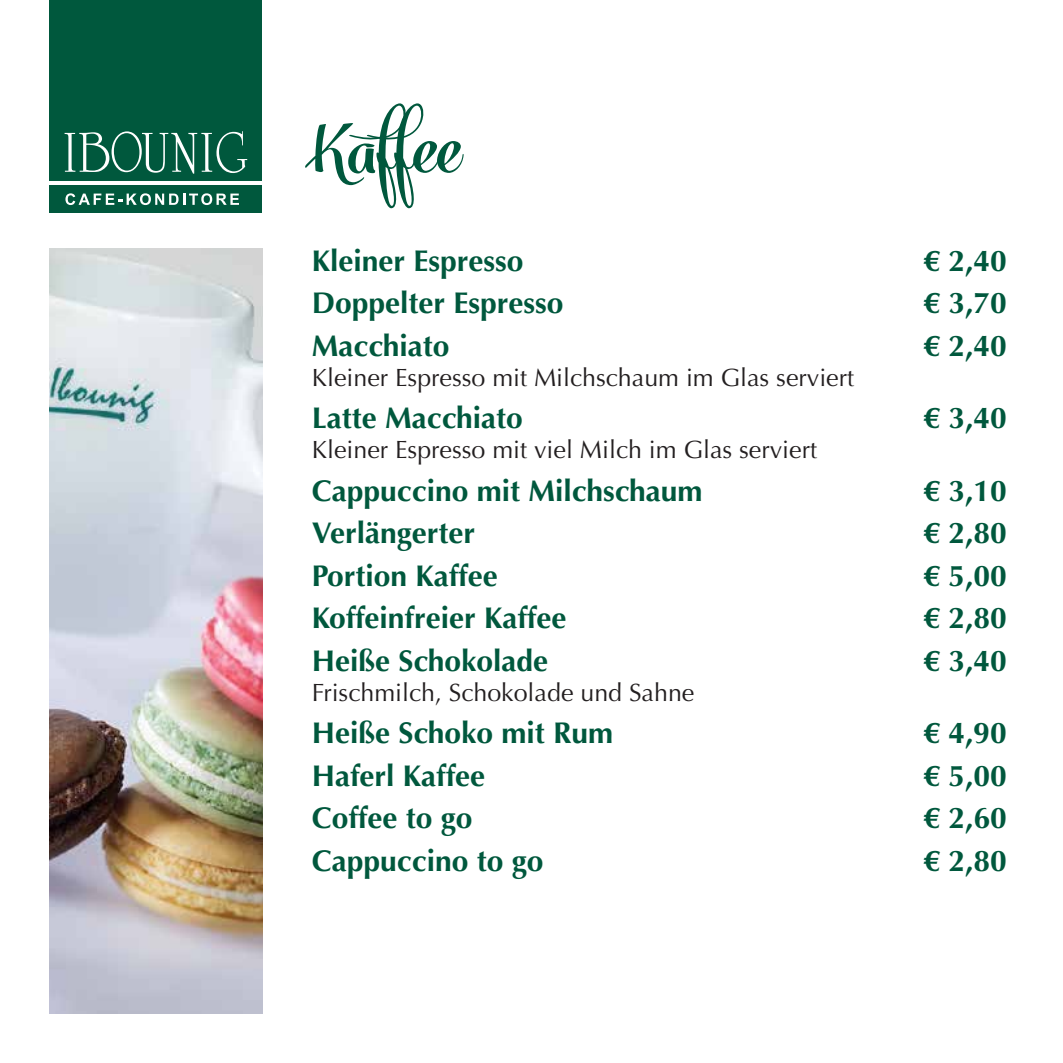
<style>
.page{position:relative;width:1063px;height:1063px;background:#fff}
.page>*{position:absolute;margin:0;border:0;box-sizing:border-box;transform-origin:0 0}
.t1{font:700 87.5px "Mercury Script";color:#00583d}
.t2{font:700 30px "Optima";color:#00583d}
.t3{font:25px "Optima";color:#231f20}
</style>
<div class="page">
<img style="left:50px;top:248px;width:212px;height:765px">
<div style="left:50px;top:0;width:212px;height:181px;background:#00583d"></div>
<div style="left:50px;top:184px;width:212px;height:29px;background:#00583d"></div>
<svg style="left:65px;top:131px;width:182px;height:43px"></svg>
<svg style="left:65px;top:193px;width:174px;height:12px"></svg>
<h1 class="t1" style="left:312px;top:91px;width:151px">Kaffee</h1>
<p class="t2" style="left:312px;top:243px;width:213px">Kleiner Espresso</p>
<p class="t2" style="left:923px;top:243px;width:85px">€ 2,40</p>
<p class="t2" style="left:312px;top:286px;width:253px">Doppelter Espresso</p>
<p class="t2" style="left:923px;top:286px;width:85px">€ 3,70</p>
<p class="t2" style="left:312px;top:328px;width:139px">Macchiato</p>
<p class="t2" style="left:923px;top:328px;width:85px">€ 2,40</p>
<p class="t3" style="left:312px;top:363px;width:544px">Kleiner Espresso mit Milchschaum im Glas serviert</p>
<p class="t2" style="left:312px;top:401px;width:213px">Latte Macchiato</p>
<p class="t2" style="left:923px;top:401px;width:85px">€ 3,40</p>
<p class="t3" style="left:312px;top:435px;width:507px">Kleiner Espresso mit viel Milch im Glas serviert</p>
<p class="t2" style="left:312px;top:473px;width:392px">Cappuccino mit Milchschaum</p>
<p class="t2" style="left:923px;top:473px;width:85px">€ 3,10</p>
<p class="t2" style="left:312px;top:516px;width:165px">Verlängerter</p>
<p class="t2" style="left:923px;top:516px;width:85px">€ 2,80</p>
<p class="t2" style="left:312px;top:558px;width:187px">Portion Kaffee</p>
<p class="t2" style="left:923px;top:558px;width:85px">€ 5,00</p>
<p class="t2" style="left:312px;top:601px;width:256px">Koffeinfreier Kaffee</p>
<p class="t2" style="left:923px;top:601px;width:85px">€ 2,80</p>
<p class="t2" style="left:312px;top:643px;width:238px">Heiße Schokolade</p>
<p class="t2" style="left:923px;top:643px;width:85px">€ 3,40</p>
<p class="t3" style="left:312px;top:678px;width:384px">Frischmilch, Schokolade und Sahne</p>
<p class="t2" style="left:312px;top:716px;width:303px">Heiße Schoko mit Rum</p>
<p class="t2" style="left:923px;top:716px;width:85px">€ 4,90</p>
<p class="t2" style="left:312px;top:758px;width:175px">Haferl Kaffee</p>
<p class="t2" style="left:923px;top:758px;width:85px">€ 5,00</p>
<p class="t2" style="left:312px;top:801px;width:162px">Coffee to go</p>
<p class="t2" style="left:923px;top:801px;width:85px">€ 2,60</p>
<p class="t2" style="left:312px;top:843px;width:233px">Cappuccino to go</p>
<p class="t2" style="left:923px;top:843px;width:85px">€ 2,80</p>
</div>
